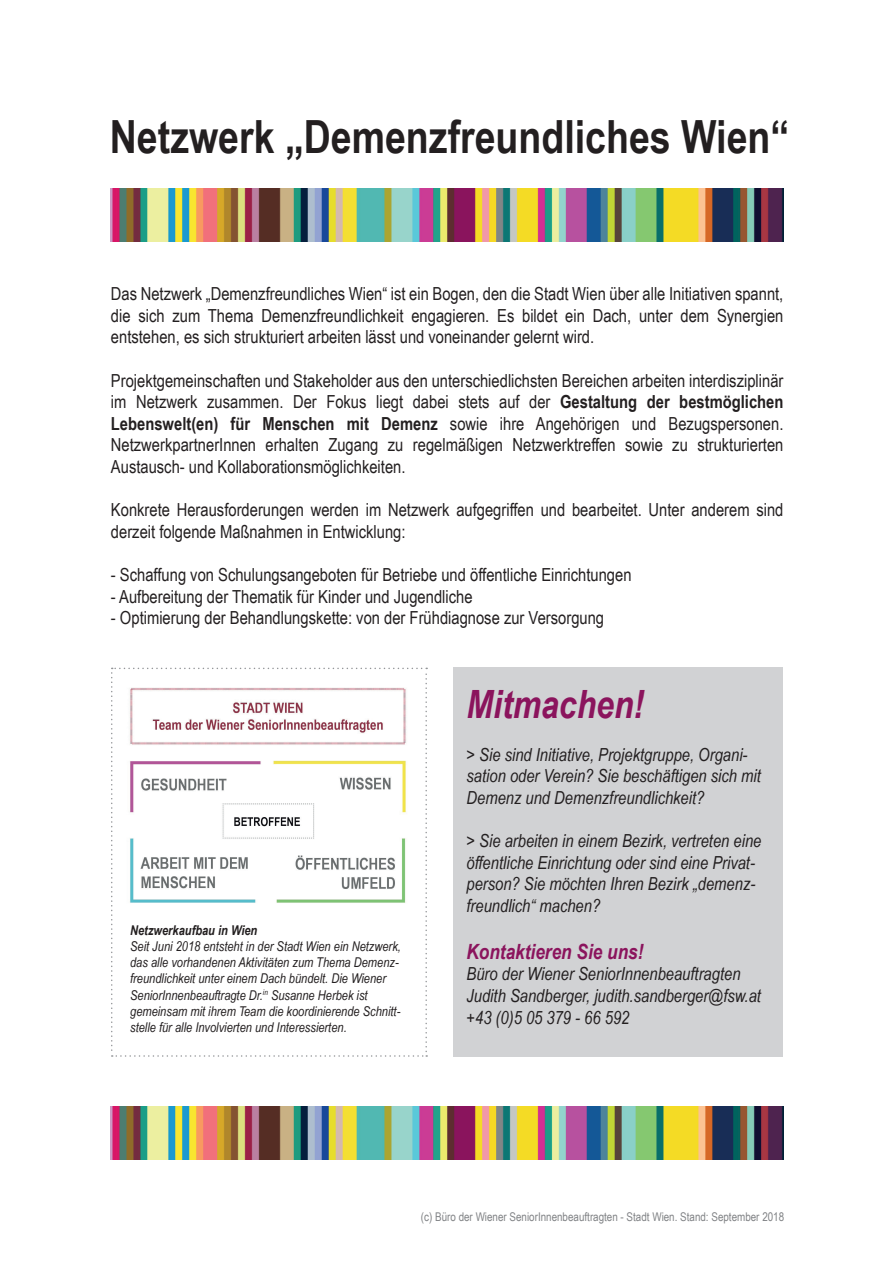
<style>
.page{position:relative;width:893px;height:1263px;background:#fff}
.page>*{position:absolute;margin:0;border:0;box-sizing:border-box;transform-origin:0 0}
.t1{font:700 45.75px "Arial Narrow";color:#231f20}
.t2{font:italic 700 39px "Arial Narrow";color:#8b145d}
.t3{font:italic 700 21px "Arial Narrow";color:#8b145d}
.t4{font:18px/21.6px "Arial Narrow";color:#231f20;text-align:justify}
.t5{font:italic 18px/21.6px "Arial Narrow";color:#231f20}
.t6{font:italic 13.5px/16.2px "Arial Narrow";color:#231f20}
.t7{font:italic 700 13.5px "Arial Narrow";color:#231f20}
.t8{font:12px "Arial Narrow";color:#808285}
.s1{font-weight:700}
</style>
<div class="page">
<div style="left:453px;top:668px;width:329px;height:389px;background:#d1d2d4"></div>
<img style="left:111px;top:188px;width:672px;height:53px">
<svg style="left:111px;top:668px;width:316px;height:389px"></svg>
<img style="left:111px;top:1106px;width:672px;height:53px">
<img style="left:120px;top:677px;width:299px;height:238px">
<h1 class="t1" style="left:110px;top:103px;width:681px">Netzwerk „Demenzfreundliches Wien“</h1>
<p class="t4" style="left:111px;top:282px;width:674px">Das Netzwerk „Demenzfreundliches Wien“ ist ein Bogen, den die Stadt Wien über alle Initiativen spannt, die sich zum Thema Demenzfreundlichkeit engagieren. Es bildet ein Dach, unter dem Synergien entstehen, es sich strukturiert arbeiten lässt und voneinander gelernt wird.</p>
<p class="t4" style="left:111px;top:369px;width:674px">Projektgemeinschaften und Stakeholder aus den unterschiedlichsten Bereichen arbeiten interdisziplinär im Netzwerk zusammen. Der Fokus liegt dabei stets auf der <span class="s1">Gestaltung der bestmöglichen Lebenswelt(en) für Menschen mit Demenz</span> sowie ihre Angehörigen und Bezugspersonen.<br>NetzwerkpartnerInnen erhalten Zugang zu regelmäßigen Netzwerktreffen sowie zu strukturierten Austausch- und Kollaborationsmöglichkeiten.</p>
<p class="t4" style="left:111px;top:498px;width:674px">Konkrete Herausforderungen werden im Netzwerk aufgegriffen und bearbeitet. Unter anderem sind derzeit folgende Maßnahmen in Entwicklung:</p>
<p class="t4" style="left:111px;top:563px;width:522px">- Schaffung von Schulungsangeboten für Betriebe und öffentliche Einrichtungen</p>
<p class="t4" style="left:111px;top:585px;width:363px">- Aufbereitung der Thematik für Kinder und Jugendliche</p>
<p class="t4" style="left:111px;top:606px;width:495px">- Optimierung der Behandlungskette: von der Frühdiagnose zur Versorgung</p>
<p class="t7" style="left:130px;top:920px;width:129px">Netzwerkaufbau in Wien</p>
<p class="t6" style="left:130px;top:938px;width:272px">Seit Juni 2018 entsteht in der Stadt Wien ein Netzwerk, das alle vorhandenen Aktivitäten zum Thema Demenz&shy;freundlichkeit unter einem Dach bündelt. Die Wiener SeniorInnenbeauftragte Dr.<sup>in</sup> Susanne Herbek ist gemeinsam mit ihrem Team die koordinierende Schnitt&shy;stelle für alle Involvierten und Interessierten.</p>
<h2 class="t2" style="left:466px;top:674px;width:179px">Mitmachen!</h2>
<p class="t5" style="left:466px;top:743px;width:296px">&gt; Sie sind Initiative, Projektgruppe, Organi&shy;sation oder Verein? Sie beschäftigen sich mit<br>Demenz und Demenzfreundlichkeit?</p>
<p class="t5" style="left:466px;top:830px;width:296px">&gt; Sie arbeiten in einem Bezirk, vertreten eine öffentliche Einrichtung oder sind eine Privat&shy;person? Sie möchten Ihren Bezirk „demenz&shy;freundlich“ machen?</p>
<p class="t3" style="left:466px;top:935px;width:179px">Kontaktieren Sie uns!</p>
<p class="t5" style="left:466px;top:963px;width:296px">Büro der Wiener SeniorInnenbeauftragten<br>Judith Sandberger, judith.sandberger@fsw.at +43 (0)5 05 379 - 66 592</p>
<p class="t8" style="left:421px;top:1208px;width:365px">(c) Büro der Wiener SeniorInnenbeauftragten - Stadt Wien. Stand: September 2018</p>
</div>
